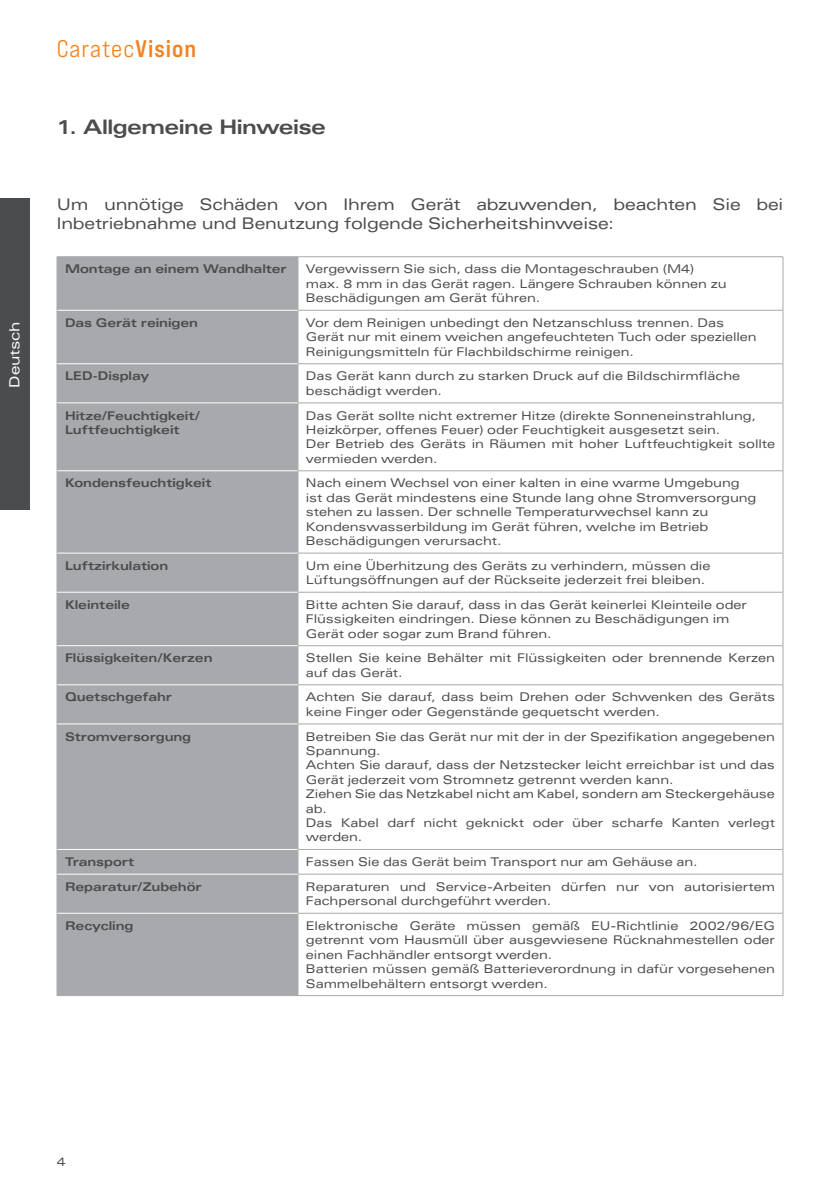
<style>
.page{position:relative;width:840px;height:1191px;background:#fff}
.page>*{position:absolute;margin:0;border:0;box-sizing:border-box;transform-origin:0 0}
.t1{font:24px "Bebas Neue Pro Exp Md";letter-spacing:.04em;color:#f58220}
.t2{font:700 expanded 20px "Univers LT Pro";letter-spacing:-.03em;color:#4b4c4d}
.t3{font:expanded 16px/19.2px "Univers LT Pro";letter-spacing:-.015em;color:#4b4c4d}
.t4{font:expanded 14px "Univers LT Pro";letter-spacing:-.01em;color:#fff}
.t5{font:expanded 12px/14.4px "Univers LT Pro";letter-spacing:-.005em;color:#4b4c4d}
.t6{font:700 expanded 12px/14.4px "Univers LT Pro";letter-spacing:-.01em;color:#4b4c4d}
.s1{font-family:"Bebas Neue Pro Exp Bd"}
</style>
<div class="page">
<div style="left:0;top:198px;width:30px;height:312px;background:#4b4c4d"></div>
<div style="left:58px;top:257px;width:239px;height:738px;background:#a8a9ad"></div>
<hr style="left:57px;top:256px;width:241px;height:1px;background:#a8a9ad">
<hr style="left:57px;top:257px;width:1px;height:53px;background:#a8a9ad">
<hr style="left:298px;top:256px;width:484px;height:1px;background:#a8a9ad">
<hr style="left:297px;top:257px;width:1px;height:53px;background:#a8a9ad">
<hr style="left:782px;top:257px;width:1px;height:53px;background:#a8a9ad">
<hr style="left:57px;top:310px;width:1px;height:54px;background:#a8a9ad">
<hr style="left:297px;top:310px;width:485px;height:1px;background:#a8a9ad">
<hr style="left:297px;top:310px;width:1px;height:53px;background:#a8a9ad">
<hr style="left:782px;top:310px;width:1px;height:53px;background:#a8a9ad">
<hr style="left:57px;top:364px;width:1px;height:39px;background:#a8a9ad">
<hr style="left:297px;top:363px;width:485px;height:1px;background:#a8a9ad">
<hr style="left:297px;top:364px;width:1px;height:38px;background:#a8a9ad">
<hr style="left:782px;top:364px;width:1px;height:38px;background:#a8a9ad">
<hr style="left:57px;top:403px;width:1px;height:68px;background:#a8a9ad">
<hr style="left:297px;top:402px;width:485px;height:1px;background:#a8a9ad">
<hr style="left:297px;top:403px;width:1px;height:67px;background:#a8a9ad">
<hr style="left:782px;top:403px;width:1px;height:67px;background:#a8a9ad">
<hr style="left:57px;top:471px;width:1px;height:82px;background:#a8a9ad">
<hr style="left:297px;top:470px;width:485px;height:1px;background:#a8a9ad">
<hr style="left:297px;top:471px;width:1px;height:82px;background:#a8a9ad">
<hr style="left:782px;top:471px;width:1px;height:82px;background:#a8a9ad">
<hr style="left:57px;top:553px;width:1px;height:39px;background:#a8a9ad">
<hr style="left:297px;top:553px;width:485px;height:1px;background:#a8a9ad">
<hr style="left:297px;top:553px;width:1px;height:39px;background:#a8a9ad">
<hr style="left:782px;top:553px;width:1px;height:39px;background:#a8a9ad">
<hr style="left:57px;top:592px;width:1px;height:53px;background:#a8a9ad">
<hr style="left:297px;top:592px;width:485px;height:1px;background:#a8a9ad">
<hr style="left:297px;top:592px;width:1px;height:53px;background:#a8a9ad">
<hr style="left:782px;top:592px;width:1px;height:53px;background:#a8a9ad">
<hr style="left:57px;top:645px;width:1px;height:40px;background:#a8a9ad">
<hr style="left:297px;top:646px;width:1px;height:38px;background:#a8a9ad">
<hr style="left:782px;top:646px;width:1px;height:38px;background:#a8a9ad">
<hr style="left:57px;top:685px;width:1px;height:39px;background:#a8a9ad">
<hr style="left:297px;top:685px;width:1px;height:38px;background:#a8a9ad">
<hr style="left:782px;top:685px;width:1px;height:38px;background:#a8a9ad">
<hr style="left:57px;top:724px;width:1px;height:125px;background:#a8a9ad">
<hr style="left:297px;top:724px;width:1px;height:125px;background:#a8a9ad">
<hr style="left:782px;top:724px;width:1px;height:125px;background:#a8a9ad">
<svg style="left:57px;top:850px;width:1px;height:23px"></svg>
<svg style="left:297px;top:850px;width:1px;height:23px"></svg>
<svg style="left:782px;top:849px;width:1px;height:25px"></svg>
<hr style="left:57px;top:874px;width:1px;height:39px;background:#a8a9ad">
<hr style="left:297px;top:874px;width:1px;height:39px;background:#a8a9ad">
<hr style="left:782px;top:874px;width:1px;height:39px;background:#a8a9ad">
<hr style="left:57px;top:913px;width:1px;height:82px;background:#a8a9ad">
<hr style="left:297px;top:913px;width:1px;height:82px;background:#a8a9ad">
<hr style="left:782px;top:913px;width:1px;height:82px;background:#a8a9ad">
<hr style="left:297px;top:645px;width:485px;height:1px;background:#a8a9ad">
<hr style="left:297px;top:684px;width:485px;height:1px;background:#a8a9ad">
<hr style="left:297px;top:723px;width:485px;height:1px;background:#a8a9ad">
<hr style="left:297px;top:849px;width:485px;height:1px;background:#a8a9ad">
<hr style="left:297px;top:873px;width:485px;height:1px;background:#a8a9ad">
<hr style="left:297px;top:913px;width:485px;height:1px;background:#a8a9ad">
<hr style="left:57px;top:995px;width:241px;height:1px;background:#a8a9ad">
<hr style="left:298px;top:995px;width:484px;height:1px;background:#a8a9ad">
<hr style="left:57px;top:310px;width:240px;height:1px;background:#fff">
<hr style="left:57px;top:363px;width:240px;height:1px;background:#fff">
<hr style="left:57px;top:402px;width:240px;height:1px;background:#fff">
<hr style="left:57px;top:470px;width:240px;height:1px;background:#fff">
<hr style="left:57px;top:553px;width:240px;height:1px;background:#fff">
<hr style="left:57px;top:592px;width:240px;height:1px;background:#fff">
<hr style="left:57px;top:645px;width:240px;height:1px;background:#fff">
<hr style="left:57px;top:684px;width:240px;height:1px;background:#fff">
<hr style="left:57px;top:723px;width:240px;height:1px;background:#fff">
<hr style="left:57px;top:849px;width:240px;height:1px;background:#fff">
<hr style="left:57px;top:873px;width:240px;height:1px;background:#fff">
<hr style="left:57px;top:913px;width:240px;height:1px;background:#fff">
<p class="t4" style="left:6px;top:388px;width:68px;rotate:-90deg">Deutsch</p>
<h1 class="t1" style="left:57px;top:34px;width:141px">Caratec<span class="s1">Vision</span></h1>
<h2 class="t2" style="left:57px;top:115px;width:271px">1. Allgemeine Hinweise</h2>
<h3 class="t3" style="left:57px;top:194px;width:727px">Um unnötige Schäden von Ihrem Gerät abzuwenden, beachten Sie bei<br>Inbetriebnahme und Benutzung folgende Sicherheitshinweise:</h3>
<p class="t6" style="left:65px;top:262px;width:223px">Montage an einem Wandhalter</p>
<p class="t5" style="left:306px;top:262px;width:422px">Vergewissern Sie sich, dass die Montageschrauben (M4) max. 8 mm in das Gerät ragen. Längere Schrauben können zu<br>Beschädigungen am Gerät führen.</p>
<p class="t6" style="left:65px;top:315px;width:134px">Das Gerät reinigen</p>
<p class="t5" style="left:306px;top:315px;width:452px">Vor dem Reinigen unbedingt den Netzanschluss trennen. Das<br>Gerät nur mit einem weichen angefeuchteten Tuch oder speziellen<br>Reinigungsmitteln für Flachbildschirme reinigen.</p>
<p class="t6" style="left:65px;top:369px;width:86px">LED-Display</p>
<p class="t5" style="left:306px;top:369px;width:435px">Das Gerät kann durch zu starken Druck auf die Bildschirmfläche beschädigt werden.</p>
<p class="t6" style="left:65px;top:408px;width:137px">Hitze/Feuchtigkeit/<br>Luftfeuchtigkeit</p>
<p class="t5" style="left:306px;top:408px;width:470px">Das Gerät sollte nicht extremer Hitze (direkte Sonneneinstrahlung, Heizkörper, offenes Feuer) oder Feuchtigkeit ausgesetzt sein.<br>Der Betrieb des Geräts in Räumen mit hoher Luftfeuchtigkeit sollte vermieden werden.</p>
<p class="t6" style="left:65px;top:476px;width:148px">Kondensfeuchtigkeit</p>
<p class="t5" style="left:306px;top:476px;width:451px">Nach einem Wechsel von einer kalten in eine warme Umgebung ist das Gerät mindestens eine Stunde lang ohne Stromversorgung stehen zu lassen. Der schnelle Temperaturwechsel kann zu Kondenswasserbildung im Gerät führen, welche im Betrieb Beschädigungen verursacht.</p>
<p class="t6" style="left:65px;top:558px;width:105px">Luftzirkulation</p>
<p class="t5" style="left:306px;top:558px;width:405px">Um eine Überhitzung des Geräts zu verhindern, müssen die<br>Lüftungsöffnungen auf der Rückseite jederzeit frei bleiben.</p>
<p class="t6" style="left:65px;top:597px;width:66px">Kleinteile</p>
<p class="t5" style="left:306px;top:597px;width:442px">Bitte achten Sie darauf, dass in das Gerät keinerlei Kleinteile oder<br>Flüssigkeiten eindringen. Diese können zu Beschädigungen im<br>Gerät oder sogar zum Brand führen.</p>
<p class="t6" style="left:65px;top:651px;width:149px">Flüssigkeiten/Kerzen</p>
<p class="t5" style="left:306px;top:651px;width:470px">Stellen Sie keine Behälter mit Flüssigkeiten oder brennende Kerzen auf das Gerät.</p>
<p class="t6" style="left:65px;top:690px;width:108px">Quetschgefahr</p>
<p class="t5" style="left:306px;top:690px;width:470px">Achten Sie darauf, dass beim Drehen oder Schwenken des Geräts keine Finger oder Gegenstände gequetscht werden.</p>
<p class="t6" style="left:65px;top:729px;width:128px">Stromversorgung</p>
<p class="t5" style="left:306px;top:729px;width:470px">Betreiben Sie das Gerät nur mit der in der Spezifikation angegebenen Spannung.<br>Achten Sie darauf, dass der Netzstecker leicht erreichbar ist und das Gerät jederzeit vom Stromnetz getrennt werden kann.<br>Ziehen Sie das Netzkabel nicht am Kabel, sondern am Steckergehäuse ab.<br>Das Kabel darf nicht geknickt oder über scharfe Kanten verlegt werden.</p>
<p class="t6" style="left:65px;top:854px;width:71px">Transport</p>
<p class="t5" style="left:306px;top:854px;width:393px">Fassen Sie das Gerät beim Transport nur am Gehäuse an.</p>
<p class="t6" style="left:65px;top:879px;width:138px">Reparatur/Zubehör</p>
<p class="t5" style="left:306px;top:879px;width:470px">Reparaturen und Service-Arbeiten dürfen nur von autorisiertem<br>Fachpersonal durchgeführt werden.</p>
<p class="t6" style="left:65px;top:918px;width:70px">Recycling</p>
<p class="t5" style="left:306px;top:918px;width:470px">Elektronische Geräte müssen gemäß EU-Richtlinie 2002/96/EG getrennt vom Hausmüll über ausgewiesene Rücknahmestellen oder einen Fachhändler entsorgt werden.<br>Batterien müssen gemäß Batterieverordnung in dafür vorgesehenen Sammelbehältern entsorgt werden.</p>
<p class="t5" style="left:57px;top:1154px;width:10px">4</p>
</div>
